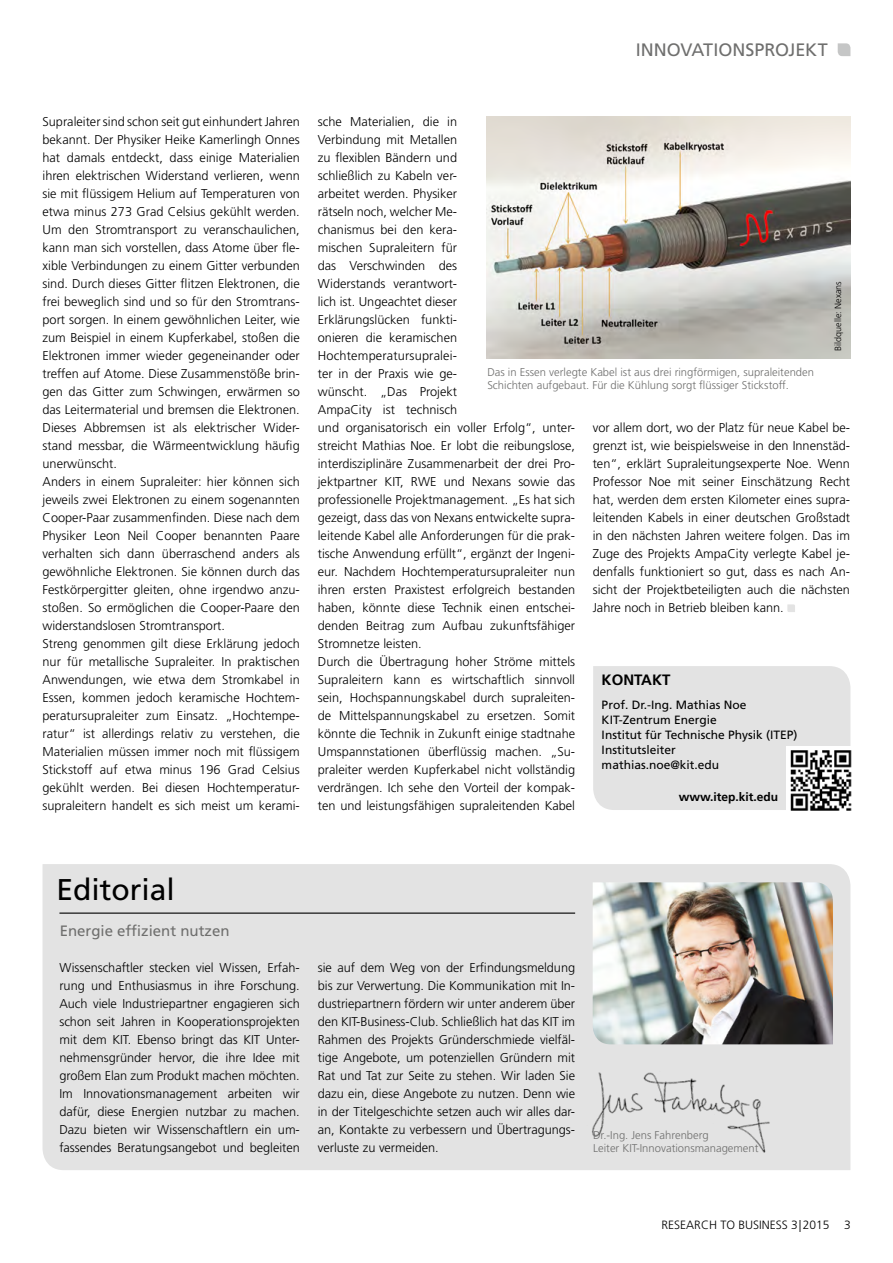
<style>
.page{position:relative;width:893px;height:1263px;background:#fff}
.page>*{position:absolute;margin:0;border:0;box-sizing:border-box;transform-origin:0 0}
.t1{font:30px "Frutiger LT Std";color:#000}
.t2{font:18px "Frutiger LT Std";color:#6f6f6e}
.t3{font:15px "Frutiger LT Std";color:#6f6f6e}
.t4{font:700 15px "Frutiger LT Std";color:#000}
.t5{font:300 12.75px/18px "Frutiger LT Std";color:#000;text-align:justify}
.t6{font:12px/15px "Frutiger LT Std";color:#000}
.t7{font:300 12px "Frutiger LT Std";color:#000}
.t8{font:700 12px "Frutiger LT Std";color:#000}
.t9{font:300 11.25px/13.5px "Frutiger LT Std";color:#6f6f6e}
.t10{font:300 9px "Frutiger LT Std";color:#000}
</style>
<div class="page">
<svg style="left:838px;top:43px;width:12px;height:13px"></svg>
<div style="left:593px;top:666px;width:257px;height:144px;background:#e3e3e3"></div>
<img style="left:787px;top:746px;width:65px;height:65px">
<div style="left:43px;top:864px;width:807px;height:306px;background:#e3e3e3"></div>
<hr style="left:59px;top:912px;width:516px;height:2px;background:#000">
<img style="left:593px;top:882px;width:240px;height:162px">
<img style="left:587px;top:1069px;width:186px;height:85px">
<img style="left:487px;top:117px;width:363px;height:242px">
<svg style="left:787px;top:604px;width:8px;height:8px"></svg>
<h2 class="t2" style="left:636px;top:39px;width:193px">INNOVATIONSPROJEKT</h2>
<p class="t5" style="left:43px;top:113px;width:259px;text-align:left">Supraleiter sind schon seit gut einhundert Jahren bekannt. Der Physiker Heike Kamerlingh Onnes hat damals entdeckt, dass einige Materialien ihren elektrischen Widerstand verlieren, wenn sie mit flüssigem Helium auf Temperaturen von etwa minus 273 Grad Celsius gekühlt werden.<br>Um den Stromtransport zu veranschaulichen, kann man sich vorstellen, dass Atome über fle&shy;xible Verbindungen zu einem Gitter verbunden sind. Durch dieses Gitter flitzen Elektronen, die frei beweglich sind und so für den Stromtrans&shy;port sorgen. In einem gewöhnlichen Leiter, wie zum Beispiel in einem Kupferkabel, stoßen die Elektronen immer wieder gegeneinander oder treffen auf Atome. Diese Zusammenstöße brin&shy;gen das Gitter zum Schwingen, erwärmen so das Leitermaterial und bremsen die Elektronen.<br>Dieses Abbremsen ist als elektrischer Wider&shy;stand messbar, die Wärmeentwicklung häufig unerwünscht.<br>Anders in einem Supraleiter: hier können sich jeweils zwei Elektronen zu einem sogenannten Cooper-Paar zusammenfinden. Diese nach dem Physiker Leon Neil Cooper benannten Paare verhalten sich dann überraschend anders als gewöhnliche Elektronen. Sie können durch das Festkörpergitter gleiten, ohne irgendwo anzu&shy;stoßen. So ermöglichen die Cooper-Paare den widerstandslosen Stromtransport.<br>Streng genommen gilt diese Erklärung jedoch nur für metallische Supraleiter. In praktischen Anwendungen, wie etwa dem Stromkabel in Essen, kommen jedoch keramische Hochtem&shy;peratursupraleiter zum Einsatz. „Hochtempe&shy;ratur“ ist allerdings relativ zu verstehen, die Materialien müssen immer noch mit flüssigem Stickstoff auf etwa minus 196 Grad Celsius gekühlt werden. Bei diesen Hochtemperatur&shy;supraleitern handelt es sich meist um kerami-</p>
<p class="t5" style="left:318px;top:113px;width:259px;text-align:left">sche Materialien, die in<br>Verbindung mit Metallen<br>zu flexiblen Bändern und<br>schließlich zu Kabeln ver-<br>arbeitet werden. Physiker<br>rätseln noch, welcher Me-<br>chanismus bei den kera-<br>mischen Supraleitern für<br>das Verschwinden des<br>Widerstands verantwort-<br>lich ist. Ungeachtet dieser<br>Erklärungslücken funkti-<br>onieren die keramischen Hochtemperatursupralei-<br>ter in der Praxis wie ge-<br>wünscht. „Das Projekt<br>AmpaCity ist technisch<br>und organisatorisch ein voller Erfolg“, unter&shy;streicht Mathias Noe. Er lobt die reibungslose, interdisziplinäre Zusammenarbeit der drei Pro&shy;jektpartner KIT, RWE und Nexans sowie das professionelle Projektmanagement. „Es hat sich gezeigt, dass das von Nexans entwickelte supra&shy;leitende Kabel alle Anforderungen für die prak&shy;tische Anwendung erfüllt“, ergänzt der Ingeni&shy;eur. Nachdem Hochtemperatursupraleiter nun ihren ersten Praxistest erfolgreich bestanden haben, könnte diese Technik einen entschei&shy;denden Beitrag zum Aufbau zukunftsfähiger Stromnetze leisten.<br>Durch die Übertragung hoher Ströme mittels Supraleitern kann es wirtschaftlich sinnvoll sein, Hochspannungskabel durch supraleiten&shy;de Mittelspannungskabel zu ersetzen. Somit könnte die Technik in Zukunft einige stadtnahe Umspannstationen überflüssig machen. „Su&shy;praleiter werden Kupferkabel nicht vollständig verdrängen. Ich sehe den Vorteil der kompak&shy;ten und leistungsfähigen supraleitenden Kabel</p>
<p class="t10" style="left:833px;top:351px;width:71px;rotate:-90deg">Bildquelle: Nexans</p>
<p class="t9" style="left:487px;top:365px;width:328px">Das in Essen verlegte Kabel ist aus drei ringförmigen, supraleitenden<br>Schichten aufgebaut. Für die Kühlung sorgt flüssiger Stickstoff.</p>
<p class="t5" style="left:593px;top:419px;width:259px">vor allem dort, wo der Platz für neue Kabel be&shy;grenzt ist, wie beispielsweise in den Innenstäd&shy;ten“, erklärt Supraleitungsexperte Noe. Wenn Professor Noe mit seiner Einschätzung Recht hat, werden dem ersten Kilometer eines supra&shy;leitenden Kabels in einer deutschen Großstadt in den nächsten Jahren weitere folgen. Das im Zuge des Projekts AmpaCity verlegte Kabel je&shy;denfalls funktioniert so gut, dass es nach An&shy;sicht der Projektbeteiligten auch die nächsten Jahre noch in Betrieb bleiben kann.</p>
<p class="t4" style="left:602px;top:671px;width:70px">KONTAKT</p>
<p class="t6" style="left:602px;top:697px;width:197px">Prof. Dr.-Ing. Mathias Noe<br>KIT-Zentrum Energie<br>Institut für Technische Physik (ITEP)<br>Institutsleiter<br>mathias.noe@kit.edu</p>
<p class="t8" style="left:679px;top:790px;width:101px">www.itep.kit.edu</p>
<h1 class="t1" style="left:57px;top:872px;width:120px">Editorial</h1>
<p class="t3" style="left:60px;top:922px;width:171px">Energie effizient nutzen</p>
<p class="t5" style="left:59px;top:959px;width:242px">Wissenschaftler stecken viel Wissen, Erfah&shy;rung und Enthusiasmus in ihre Forschung.<br>Auch viele Industriepartner engagieren sich schon seit Jahren in Kooperationsprojekten mit dem KIT. Ebenso bringt das KIT Unter&shy;nehmensgründer hervor, die ihre Idee mit großem Elan zum Produkt machen möchten.<br>Im Innovationsmanagement arbeiten wir dafür, diese Energien nutzbar zu machen.<br>Dazu bieten wir Wissenschaftlern ein um&shy;fassendes Beratungsangebot und begleiten</p>
<p class="t5" style="left:318px;top:959px;width:259px">sie auf dem Weg von der Erfindungsmeldung bis zur Verwertung. Die Kommunikation mit In&shy;dustriepartnern fördern wir unter anderem über den KIT-Business-Club. Schließlich hat das KIT im Rahmen des Projekts Gründerschmiede vielfäl&shy;tige Angebote, um potenziellen Gründern mit Rat und Tat zur Seite zu stehen. Wir laden Sie dazu ein, diese Angebote zu nutzen. Denn wie in der Titelgeschichte setzen auch wir alles dar&shy;an, Kontakte zu verbessern und Übertragungs&shy;verluste zu vermeiden.</p>
<p class="t9" style="left:593px;top:1128px;width:167px">Dr.-Ing. Jens Fahrenberg<br>Leiter KIT-Innovationsmanagement</p>
<p class="t7" style="left:662px;top:1218px;width:191px">RESEARCH TO BUSINESS 3|2015 3</p>
</div>
